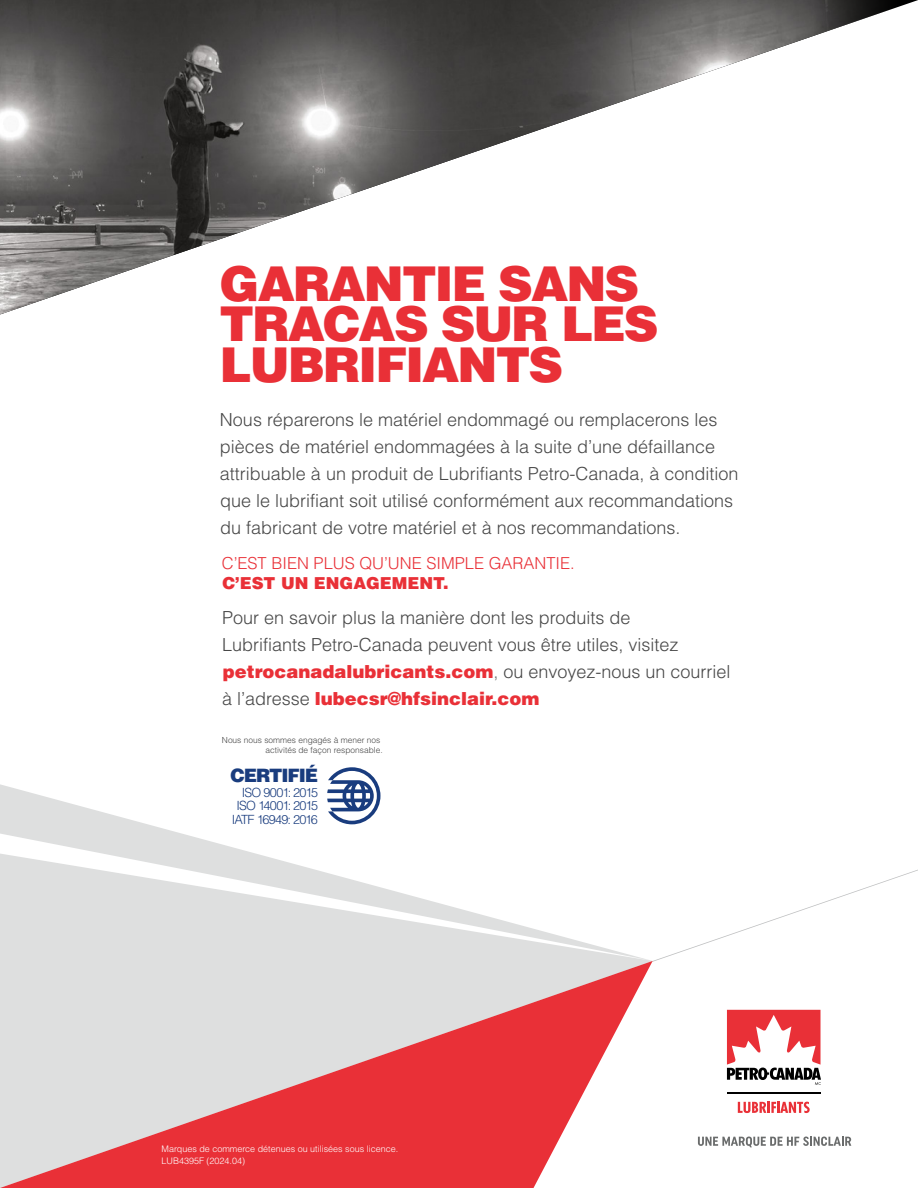
<style>
.page{position:relative;width:918px;height:1188px;background:#fff}
.page>*{position:absolute;margin:0;border:0;box-sizing:border-box;transform-origin:0 0}
.t1{font:900 48px/40.5px "Helvetica LT Std";letter-spacing:-.04em;color:#e93037}
.t2{font:900 18.45px "Helvetica LT Std";letter-spacing:-.06em;color:#193c7e}
.t3{font:300 18px/27px "Helvetica LT Std";color:#474747}
.t4{font:300 16.5px "Helvetica LT Std";color:#e93037}
.t5{font:900 16.5px "Helvetica LT Std";color:#e93037}
.t6{font:300 12.6px/13.8px "Helvetica LT Std";letter-spacing:-.07em;color:#193c7e;text-align:right}
.t7{font:300 9px/12px "Helvetica LT Std";color:#fff}
.t8{font:300 8.4px/10.1px "Helvetica LT Std";color:#474747;text-align:right}
.s1{font-weight:900;color:#e93037}
.s2{color:#6a6c6c}
</style>
<div class="page">
<img style="left:0;top:0;width:918px;height:315px">
<svg style="left:653px;top:870px;width:265px;height:92px"></svg>
<svg style="left:0;top:961px;width:653px;height:227px;background:#e59a9d"></svg>
<svg style="left:0;top:784px;width:652px;height:177px"></svg>
<hr style="left:727px;top:1092px;width:94px;height:2px;background:#000">
<svg style="left:738px;top:1102px;width:72px;height:11px"></svg>
<svg style="left:727px;top:1010px;width:94px;height:75px"></svg>
<svg style="left:698px;top:1137px;width:153px;height:10px"></svg>
<div style="left:220px;top:729px;width:175px;height:96px;background:#fff"></div>
<svg style="left:327px;top:767px;width:53px;height:57px"></svg>
<h1 class="t1" style="left:220px;top:262px;width:441px">GARANTIE SANS<br>TRACAS SUR LES<br>LUBRIFIANTS</h1>
<p class="t3" style="left:220px;top:405px;width:520px">Nous réparerons le matériel endommagé ou remplacerons les pièces de matériel endommagées à la suite d’une défaillance attribuable à un produit de Lubrifiants Petro-Canada, à condition que le lubrifiant soit utilisé conformément aux recommandations du fabricant de votre matériel et à nos recommandations.</p>
<p class="t4" style="left:222px;top:553px;width:354px">C’EST BIEN PLUS QU’UNE SIMPLE GARANTIE.</p>
<p class="t5" style="left:222px;top:572px;width:228px">C’EST UN ENGAGEMENT.</p>
<p class="t3" style="left:222px;top:604px;width:510px">Pour en savoir plus la manière dont les produits de<br>Lubrifiants Petro-Canada peuvent vous être utiles, visitez <span class="s1">petrocanadalubricants.com</span><span class="s2">,</span> ou envoyez-nous un courriel à l’adresse <span class="s1">lubecsr@hfsinclair.com</span></p>
<p class="t8" style="left:222px;top:735px;width:162px">Nous nous sommes engagés à mener nos activités de façon responsable.</p>
<p class="t2" style="left:231px;top:764px;width:89px">CERTIFIÉ</p>
<p class="t6" style="left:232px;top:785px;width:88px">ISO 9001: 2015<br>ISO 14001: 2015<br>IATF 16949: 2016</p>
<p class="t7" style="left:162px;top:1143px;width:238px">Marques de commerce détenues ou utilisées sous licence.<br>LUB4395F (2024.04)</p>
</div>
